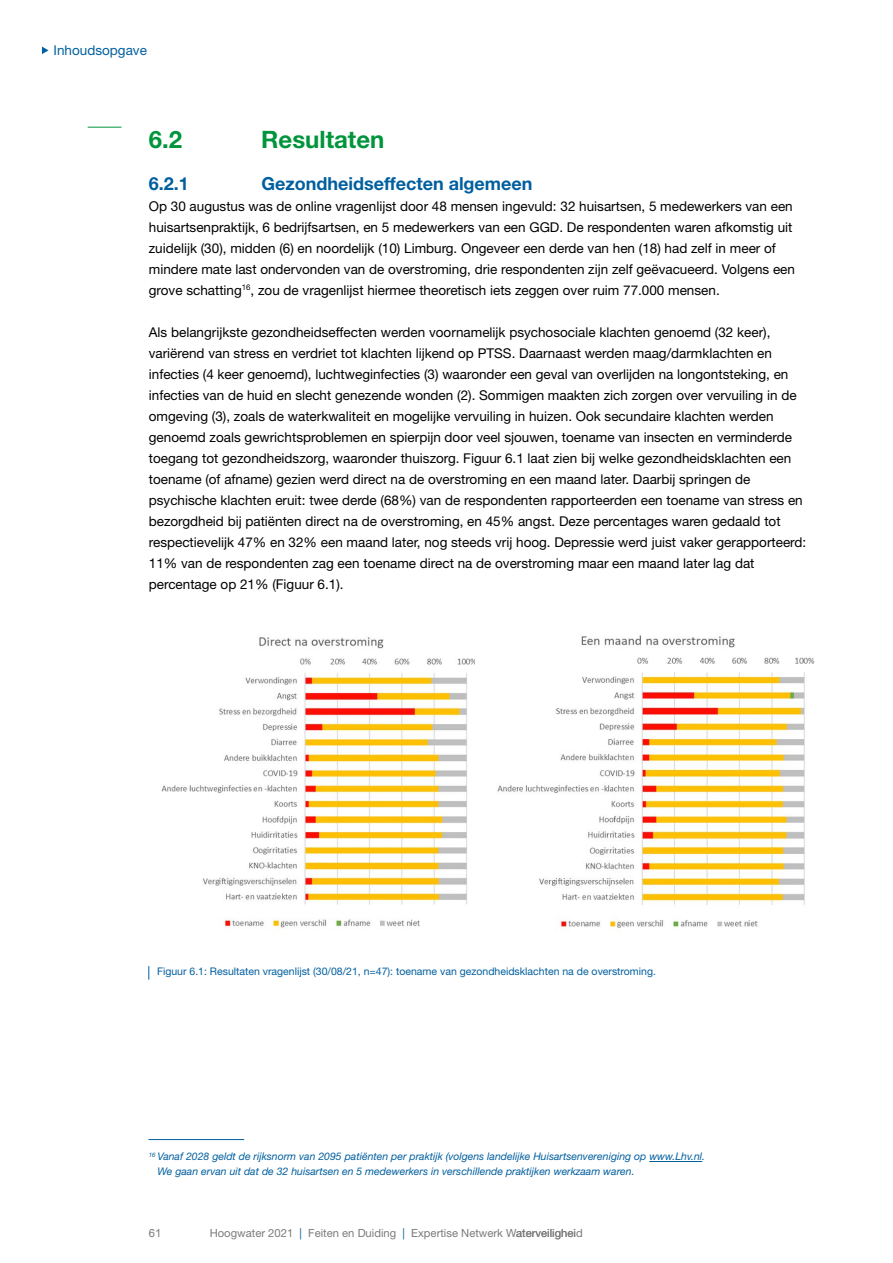
<style>
.page{position:relative;width:893px;height:1263px;background:#fff}
.page>*{position:absolute;margin:0;border:0;box-sizing:border-box;transform-origin:0 0}
.t1{font:700 24px "Helvetica Neue LT Std";color:#00953c}
.t2{font:700 18px "Helvetica Neue LT Std";color:#005f9f}
.t3{font:13.5px/21px "Helvetica Neue LT Std";color:#000}
.t4{font:13.5px "Helvetica Neue LT Std";color:#005f9f}
.t5{font:11.25px "Helvetica Neue LT Std";color:#7c7b7b}
.t6{font:11.25px "Arial";color:#7c7b7b}
.t7{font:italic 10.5px "Helvetica Neue LT Std";color:#005f9f}
.t8{font:10.5px "Helvetica Neue LT Std";color:#005f9f}
.t9{font:italic 6.15px "Helvetica Neue LT Std";color:#005f9f}
.s1{color:#005f9f}
</style>
<div class="page">
<svg style="left:42px;top:47px;width:7px;height:7px"></svg>
<hr style="left:649px;top:1161px;width:53px;height:1px;background:#005f9f">
<hr style="left:149px;top:1139px;width:95px;height:1px;background:#005f9f">
<img style="left:497px;top:635px;width:318px;height:295px">
<img style="left:161px;top:637px;width:314px;height:291px">
<svg style="left:148px;top:966px;width:1px;height:14px"></svg>
<hr style="left:88px;top:127px;width:34px;height:1px;background:#00953c">
<p class="t4" style="left:54px;top:42px;width:95px">Inhoudsopgave</p>
<p class="t1" style="left:149px;top:124px;width:35px">6.2</p>
<p class="t1" style="left:261px;top:124px;width:125px">Resultaten</p>
<p class="t2" style="left:261px;top:172px;width:273px">Gezondheidseffecten algemeen</p>
<p class="t3" style="left:149px;top:195px;width:648px">Op 30 augustus was de online vragenlijst door 48 mensen ingevuld: 32 huisartsen, 5 medewerkers van een huisartsenpraktijk, 6 bedrijfsartsen, en 5 medewerkers van een GGD. De respondenten waren afkomstig uit zuidelijk (30), midden (6) en noordelijk (10) Limburg. Ongeveer een derde van hen (18) had zelf in meer of mindere mate last ondervonden van de overstroming, drie respondenten zijn zelf geëvacueerd. Volgens een grove schatting<sup>16</sup>, zou de vragenlijst hiermee theoretisch iets zeggen over ruim 77.000 mensen.</p>
<p class="t2" style="left:149px;top:172px;width:42px">6.2.1</p>
<p class="t3" style="left:149px;top:321px;width:625px">Als belangrijkste gezondheidseffecten werden voornamelijk psychosociale klachten genoemd (32 keer), variërend van stress en verdriet tot klachten lijkend op PTSS. Daarnaast werden maag/darmklachten en</p>
<p class="t3" style="left:149px;top:363px;width:649px">infecties (4 keer genoemd), luchtweginfecties (3) waaronder een geval van overlijden na longontsteking, en infecties van de huid en slecht genezende wonden (2). Sommigen maakten zich zorgen over vervuiling in de omgeving (3), zoals de waterkwaliteit en mogelijke vervuiling in huizen. Ook secundaire klachten werden genoemd zoals gewrichtsproblemen en spierpijn door veel sjouwen, toename van insecten en verminderde toegang tot gezondheidszorg, waaronder thuiszorg. Figuur 6.1 laat zien bij welke gezondheidsklachten een</p>
<p class="t3" style="left:149px;top:489px;width:655px">psychische klachten eruit: twee derde (68%) van de respondenten rapporteerden een toename van stress en</p>
<p class="t3" style="left:149px;top:531px;width:659px">respectievelijk 47% en 32% een maand later, nog steeds vrij hoog. Depressie werd juist vaker gerapporteerd:</p>
<p class="t3" style="left:149px;top:573px;width:196px">percentage op 21% (Figuur 6.1).</p>
<p class="t3" style="left:149px;top:468px;width:603px">toename (of afname) gezien werd direct na de overstroming en een maand later. Daarbij springen de</p>
<p class="t3" style="left:149px;top:510px;width:633px">bezorgdheid bij patiënten direct na de overstroming, en 45% angst. Deze percentages waren gedaald tot</p>
<p class="t3" style="left:149px;top:552px;width:607px">11% van de respondenten zag een toename direct na de overstroming maar een maand later lag dat</p>
<p class="t8" style="left:157px;top:965px;width:500px">Figuur 6.1: Resultaten vragenlijst (30/08/21, n=47): toename van gezondheidsklachten na de overstroming.</p>
<p class="t9" style="left:149px;top:1151px;width:8px">16</p>
<p class="t7" style="left:157px;top:1150px;width:549px">Vanaf 2028 geldt de rijksnorm van 2095 patiënten per praktijk (volgens landelijke Huisartsenvereniging op www.Lhv.nl.</p>
<p class="t7" style="left:157px;top:1165px;width:479px">We gaan ervan uit dat de 32 huisartsen en 5 medewerkers in verschillende praktijken werkzaam waren.</p>
<p class="t6" style="left:149px;top:1225px;width:14px">61</p>
<p class="t5" style="left:210px;top:1226px;width:374px">Hoogwater 2021 <span class="s1">|</span> Feiten en Duiding <span class="s1">|</span> Expertise Netwerk Waterveiligheid</p>
</div>
